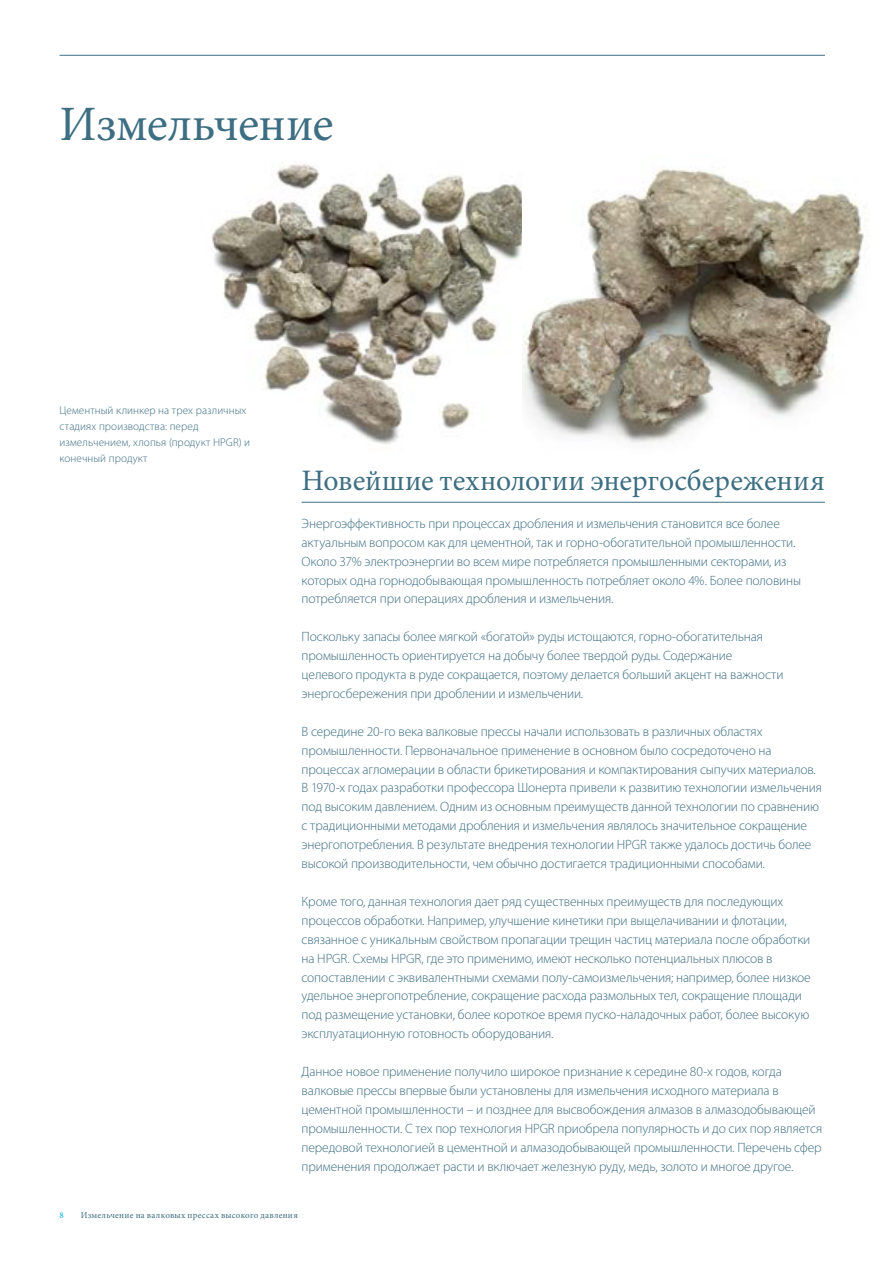
<style>
.page{position:relative;width:893px;height:1263px;background:#fff}
.page>*{position:absolute;margin:0;border:0;box-sizing:border-box;transform-origin:0 0}
.t1{font:49.5px "Minion Pro";letter-spacing:-.01em;color:#3d6e82}
.t2{font:29.7px "Minion Pro";color:#3d6e82}
.t3{font:300 13.5px/18.9px "Myriad Pro";letter-spacing:-.01em;color:#3d6e82}
.t4{font:300 11.25px/15.8px "Myriad Pro";letter-spacing:.005em;color:#3d6e82}
.t5{font:9px "Minion Pro";letter-spacing:.025em;color:#3d6e82}
.t6{font:9px "Minion Pro";color:#00aeef}
</style>
<div class="page">
<img style="left:211px;top:164px;width:311px;height:280px">
<img style="left:522px;top:169px;width:342px;height:274px">
<hr style="left:302px;top:502px;width:523px;height:1px;background:#3d6e82">
<hr style="left:60px;top:55px;width:765px;height:1px;background:#3d6e82">
<h1 class="t1" style="left:60px;top:91px;width:276px">Измельчение</h1>
<p class="t4" style="left:60px;top:403px;width:192px">Цементный клинкер на трех различных стадиях производства: перед измельчением, хлопья (продукт HPGR) и конечный продукт</p>
<h2 class="t2" style="left:302px;top:461px;width:525px">Новейшие технологии энергосбережения</h2>
<p class="t3" style="left:302px;top:514px;width:501px">Энергоэффективность при процессах дробления и измельчения становится все более актуальным вопросом как для цементной, так и горно-обогатительной промышленности.<br>Около 37% электроэнергии во всем мире потребляется промышленными секторами, из которых одна горнодобывающая промышленность потребляет около 4%. Более половины потребляется при операциях дробления и измельчения.</p>
<p class="t3" style="left:302px;top:627px;width:483px">Поскольку запасы более мягкой «богатой» руды истощаются, горно-обогатительная промышленность ориентируется на добычу более твердой руды. Содержание целевого продукта в руде сокращается, поэтому делается больший акцент на важности энергосбережения при дроблении и измельчении.</p>
<p class="t3" style="left:302px;top:722px;width:522px">В середине 20-го века валковые прессы начали использовать в различных областях промышленности. Первоначальное применение в основном было сосредоточено на процессах агломерации в области брикетирования и компактирования сыпучих материалов.<br>В 1970-х годах разработки профессора Шонерта привели к развитию технологии измельчения под высоким давлением. Одним из основным преимуществ данной технологии по сравнению с традиционными методами дробления и измельчения являлось значительное сокращение энергопотребления. В результате внедрения технологии HPGR также удалось достичь более высокой производительности, чем обычно достигается традиционными способами.</p>
<p class="t3" style="left:302px;top:892px;width:511px">Кроме того, данная технология дает ряд существенных преимуществ для последующих процессов обработки. Например, улучшение кинетики при выщелачивании и флотации, связанное с уникальным свойством пропагации трещин частиц материала после обработки на HPGR. Схемы HPGR, где это применимо, имеют несколько потенциальных плюсов в сопоставлении с эквивалентными схемами полу-самоизмельчения; например, более низкое удельное энергопотребление, сокращение расхода размольных тел, сокращение площади под размещение установки, более короткое время пуско-наладочных работ, более высокую эксплуатационную готовность оборудования.</p>
<p class="t3" style="left:302px;top:1062px;width:522px">Данное новое применение получило широкое признание к середине 80-х годов, когда валковые прессы впервые были установлены для измельчения исходного материала в цементной промышленности – и позднее для высвобождения алмазов в алмазодобывающей промышленности. С тех пор технология HPGR приобрела популярность и до сих пор является передовой технологией в цементной и алмазодобывающей промышленности. Перечень сфер применения продолжает расти и включает железную руду, медь, золото и многое другое.</p>
<p class="t6" style="left:60px;top:1209px;width:6px">8</p>
<p class="t5" style="left:81px;top:1209px;width:219px">Измельчение на валковых прессах высокого давления</p>
</div>
